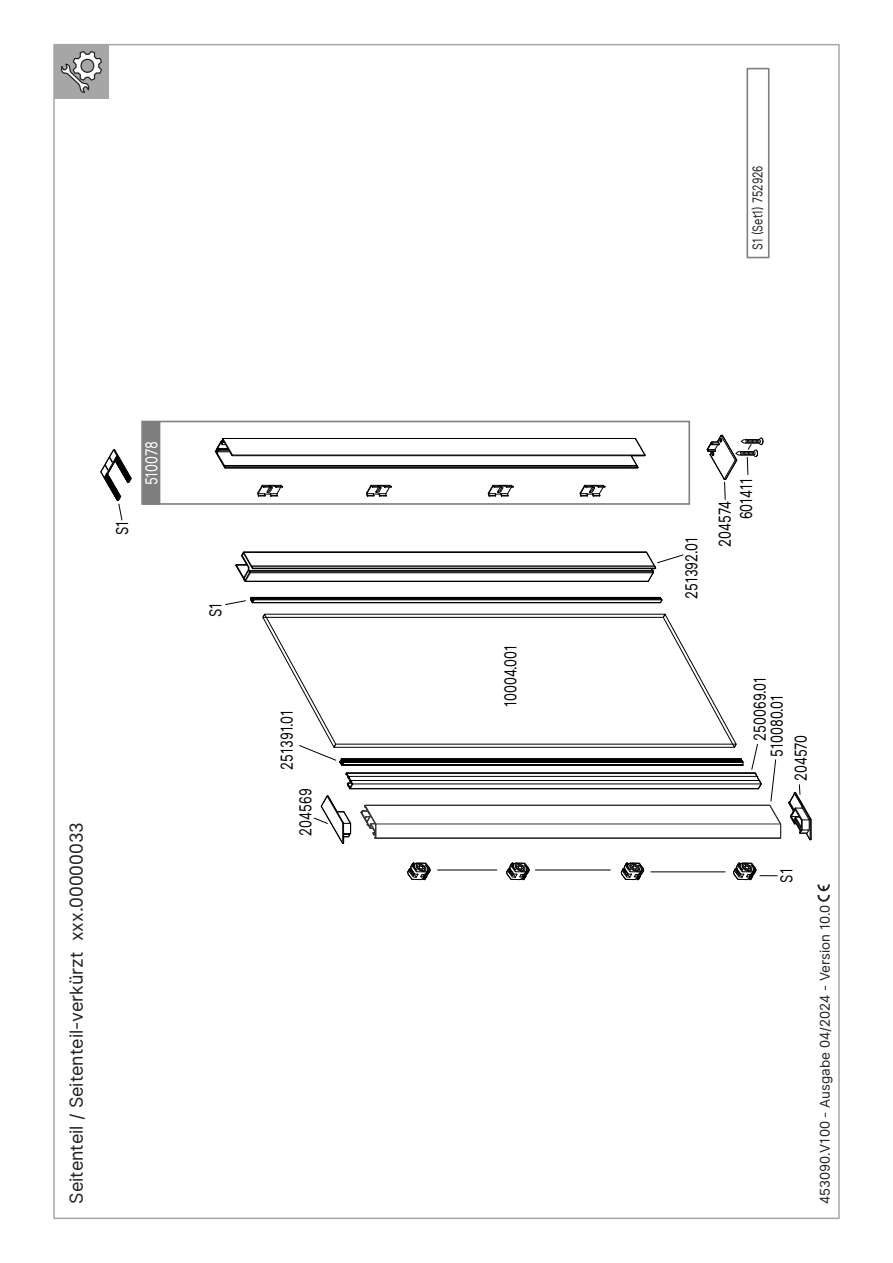
<style>
.page{position:relative;width:893px;height:1263px;background:#fff}
.page>*{position:absolute;margin:0;border:0;box-sizing:border-box;transform-origin:0 0}
.t1{font:18px "Inter UI";color:#212121}
.t2{font:16.5px/21.1px "Inter UI";color:#000;scale:.8 1}
.t3{font:16.5px "Inter UI";color:#fff;scale:.8 1}
.t4{font:13.5px "Inter UI";color:#222}
.t5{font:13.5px "Inter UI";color:#212121;scale:.8 1}
</style>
<div class="page">
<svg style="left:582px;top:862px;width:101px;height:18px"></svg>
<svg style="left:407px;top:862px;width:161px;height:18px"></svg>
<svg style="left:100px;top:449px;width:32px;height:71px"></svg>
<svg style="left:235px;top:551px;width:448px;height:31px"></svg>
<svg style="left:788px;top:784px;width:24px;height:56px"></svg>
<svg style="left:706px;top:435px;width:57px;height:65px"></svg>
<svg style="left:262px;top:613px;width:519px;height:231px"></svg>
<svg style="left:225px;top:597px;width:438px;height:8px"></svg>
<hr style="left:438px;top:870px;width:59px;height:1px;background:#000">
<hr style="left:535px;top:870px;width:75px;height:1px;background:#000">
<hr style="left:651px;top:872px;width:74px;height:1px;background:#000">
<svg style="left:695px;top:862px;width:83px;height:18px"></svg>
<svg style="left:141px;top:421px;width:549px;height:84px"></svg>
<div style="left:746px;top:68px;width:23px;height:190px;border:2px solid #7f7f7f"></div>
<svg style="left:817px;top:884px;width:13px;height:18px"></svg>
<div style="left:54px;top:45px;width:55px;height:54px;background:#a6a6a6"></div>
<img style="left:61px;top:51px;width:41px;height:41px">
<p class="t2" style="left:112px;top:535px;width:19px;rotate:-90deg">S1</p>
<p class="t3" style="left:142px;top:485px;width:57px;rotate:-90deg">510078</p>
<p class="t2" style="left:205px;top:617px;width:19px;rotate:-90deg">S1</p>
<p class="t1" style="left:65px;top:1204px;width:383px;rotate:-90deg">Seitenteil / Seitenteil-verkürzt xxx.00000033</p>
<p class="t2" style="left:276px;top:769px;width:76px;rotate:-90deg">251391.01</p>
<p class="t2" style="left:295px;top:835px;width:61px;rotate:-90deg">204569</p>
<p class="t2" style="left:500px;top:707px;width:78px;rotate:-90deg">10004.001</p>
<p class="t5" style="left:749px;top:250px;width:107px;rotate:-90deg">S1 (Set1) 752926</p>
<p class="t2" style="left:681px;top:599px;width:79px;rotate:-90deg">251392.01</p>
<p class="t2" style="left:714px;top:519px;width:53px;text-indent:-27px;rotate:-90deg">204574<br>601411</p>
<p class="t2" style="left:749px;top:741px;width:81px;rotate:-90deg">250069.01</p>
<p class="t2" style="left:766px;top:757px;width:79px;rotate:-90deg">510080.01</p>
<p class="t2" style="left:790px;top:781px;width:59px;rotate:-90deg">204570</p>
<p class="t2" style="left:776px;top:882px;width:19px;rotate:-90deg">S1</p>
<p class="t4" style="left:817px;top:1204px;width:301px;rotate:-90deg">453090.V100 - Ausgabe 04/2024 - Version 10.0</p>
</div>
